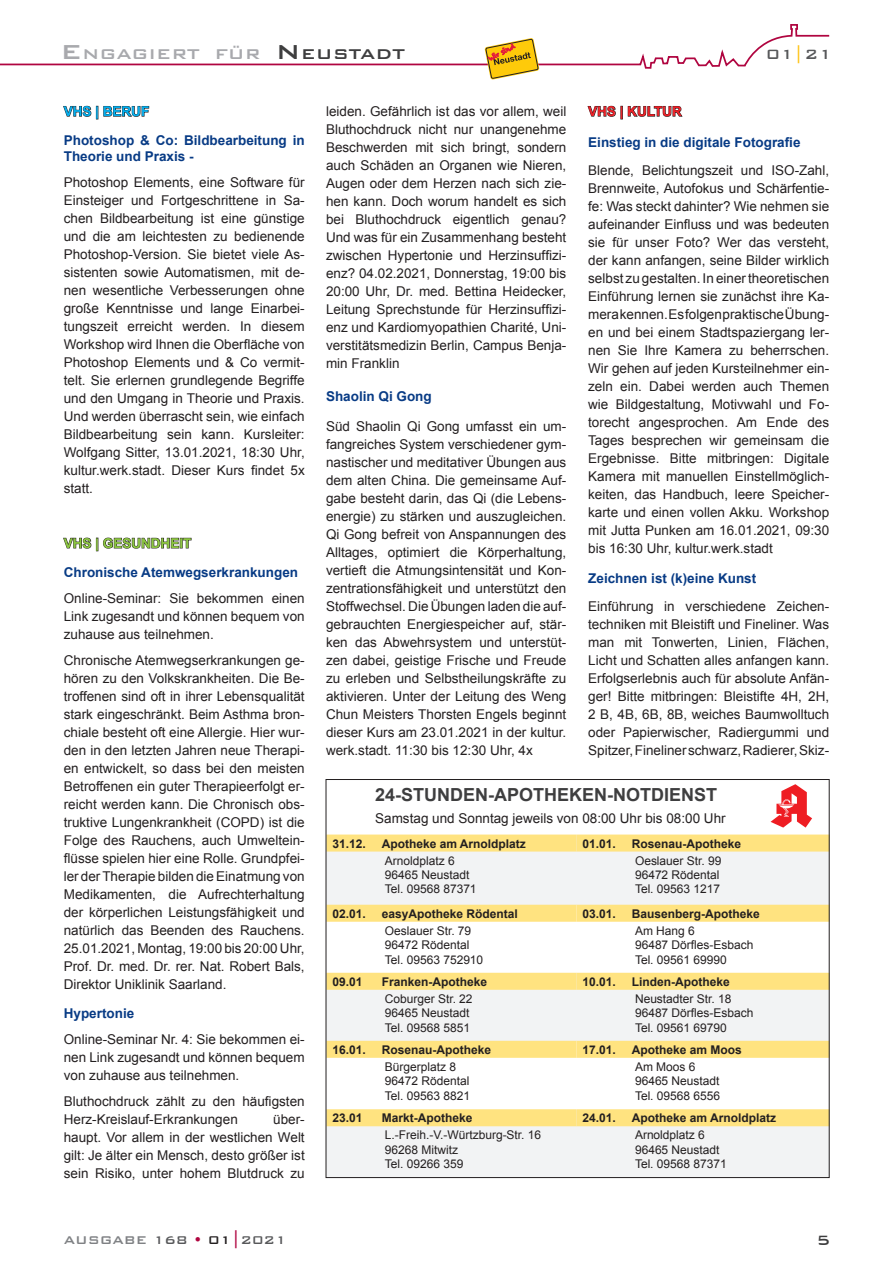
<style>
.page{position:relative;width:893px;height:1263px;background:#fff}
.page>*{position:absolute;margin:0;border:0;box-sizing:border-box;transform-origin:0 0}
.t1{font:500 18.9px "Bank Gothic BT";color:#a8a9ad;scale:1.06 1}
.t2{font:700 18px "Arial";color:#3e3e3f}
.t3{font:500 18px "Bank Gothic BT";color:#57585a}
.t4{font:500 18px "Bank Gothic BT";color:#3e3e3f}
.t5{font:500 15px "Bank Gothic BT";color:#808285}
.t6{font:13.5px/18px "Arial";color:#231f20;text-align:justify}
.t7{font:700 13.5px/16.2px "Arial";color:#083b85}
.t8{font:700 13.5px "Arial";color:#8bc63e}
.t9{font:700 13.5px "Arial";color:#ee1d23}
.t10{font:700 13.5px "Arial";color:#00aeef}
.t11{font:12px/14.4px "Arial";color:#231f20}
.t12{font:700 12px "Arial";color:#231f20}
.s1{font-size:27px}
.s2{font-size:27px;color:#3e3e3f}
.s3{color:#3e3e3f}
.s4{color:#fec210}
.s5{color:#57585a}
.s6{color:#b00540}
.s7{color:#231f20}
.s8{font-size:18px;color:#b00540}
</style>
<div class="page">
<svg style="left:0;top:24px;width:830px;height:45px"></svg>
<svg style="left:485px;top:38px;width:54px;height:42px"></svg>
<svg style="left:63px;top:106px;width:86px;height:13px"></svg>
<svg style="left:63px;top:537px;width:129px;height:14px"></svg>
<svg style="left:587px;top:106px;width:96px;height:13px"></svg>
<div style="left:326px;top:1110px;width:503px;height:67px;background:#f2f3f4"></div>
<svg style="left:328px;top:834px;width:248px;height:292px"></svg>
<svg style="left:770px;top:784px;width:42px;height:43px"></svg>
<svg style="left:576px;top:834px;width:252px;height:292px"></svg>
<h1 class="t1" style="left:61px;top:44px;width:326px"><span class="s1">E</span>NGAGIERT FÜR <span class="s2">N</span><span class="s3">EUSTADT</span></h1>
<h2 class="t3" style="left:766px;top:44px;width:68px">01<span class="s4">|</span>21</h2>
<p class="t10" style="left:64px;top:102px;width:87px">VHS | BERUF</p>
<p class="t7" style="left:64px;top:132px;width:242px">Photoshop &amp; Co: Bildbearbeitung in<br>Theorie und Praxis -</p>
<p class="t6" style="left:64px;top:174px;width:242px">Photoshop Elements, eine Software für Einsteiger und Fortgeschrittene in Sa&shy;chen Bildbearbeitung ist eine günstige und die am leichtesten zu bedienende Photoshop-Version. Sie bietet viele As&shy;sistenten sowie Automatismen, mit de&shy;nen wesentliche Verbesserungen ohne große Kenntnisse und lange Einarbei&shy;tungszeit erreicht werden. In diesem Workshop wird Ihnen die Oberfläche von Photoshop Elements und &amp; Co vermit&shy;telt. Sie erlernen grundlegende Begriffe und den Umgang in Theorie und Praxis.<br>Und werden überrascht sein, wie einfach Bildbearbeitung sein kann. Kursleiter:<br>Wolfgang Sitter, 13.01.2021, 18:30 Uhr, kultur.werk.stadt. Dieser Kurs findet 5x statt.</p>
<p class="t8" style="left:64px;top:534px;width:129px">VHS | GESUNDHEIT</p>
<p class="t7" style="left:64px;top:564px;width:236px">Chronische Atemwegserkrankungen</p>
<p class="t6" style="left:64px;top:589px;width:242px">Online-Seminar: Sie bekommen einen Link zugesandt und können bequem von zuhause aus teilnehmen.</p>
<p class="t6" style="left:64px;top:651px;width:242px">Chronische Atemwegserkrankungen ge&shy;hören zu den Volkskrankheiten. Die Be&shy;troffenen sind oft in ihrer Lebensqualität stark eingeschränkt. Beim Asthma bron&shy;chiale besteht oft eine Allergie. Hier wur&shy;den in den letzten Jahren neue Therapi&shy;en entwickelt, so dass bei den meisten Betroffenen ein guter Therapieerfolgt er&shy;reicht werden kann. Die Chronisch obs&shy;truktive Lungenkrankheit (COPD) ist die Folge des Rauchens, auch Umweltein&shy;flüsse spielen hier eine Rolle. Grundpfei&shy;ler der Therapie bilden die Einatmung von Medikamenten, die Aufrechterhaltung der körperlichen Leistungsfähigkeit und natürlich das Beenden des Rauchens.<br>25.01.2021, Montag, 19:00 bis 20:00 Uhr, Prof. Dr. med. Dr. rer. Nat. Robert Bals, Direktor Uniklinik Saarland.</p>
<p class="t7" style="left:64px;top:1005px;width:72px">Hypertonie</p>
<p class="t6" style="left:64px;top:1030px;width:242px">Online-Seminar Nr. 4: Sie bekommen ei&shy;nen Link zugesandt und können bequem von zuhause aus teilnehmen.</p>
<p class="t6" style="left:64px;top:1092px;width:242px">Bluthochdruck zählt zu den häufigsten<br>Herz-Kreislauf-Erkrankungen</p>
<p class="t6" style="left:64px;top:1110px;width:242px;text-indent:209px">über&shy;haupt. Vor allem in der westlichen Welt gilt: Je älter ein Mensch, desto größer ist sein Risiko, unter hohem Blutdruck zu</p>
<p class="t6" style="left:326px;top:102px;width:242px">leiden. Gefährlich ist das vor allem, weil Bluthochdruck nicht nur unangenehme Beschwerden mit sich bringt, sondern auch Schäden an Organen wie Nieren, Augen oder dem Herzen nach sich zie&shy;hen kann. Doch worum handelt es sich bei Bluthochdruck eigentlich genau?<br>Und was für ein Zusammenhang besteht zwischen Hypertonie und Herzinsuffizi&shy;enz? 04.02.2021, Donnerstag, 19:00 bis 20:00 Uhr, Dr. med. Bettina Heidecker, Leitung Sprechstunde für Herzinsuffizi&shy;enz und Kardiomyopathien Charité, Uni&shy;verstitätsmedizin Berlin, Campus Benja&shy;min Franklin</p>
<p class="t7" style="left:326px;top:388px;width:107px">Shaolin Qi Gong</p>
<p class="t6" style="left:326px;top:418px;width:242px">Süd Shaolin Qi Gong umfasst ein um&shy;fangreiches System verschiedener gym&shy;nastischer und meditativer Übungen aus dem alten China. Die gemeinsame Auf&shy;gabe besteht darin, das Qi (die Lebens&shy;energie) zu stärken und auszugleichen.<br>Qi Gong befreit von Anspannungen des Alltages, optimiert die Körperhaltung, vertieft die Atmungsintensität und Kon&shy;zentrationsfähigkeit und unterstützt den Stoffwechsel. Die Übungen laden die auf&shy;gebrauchten Energiespeicher auf, stär&shy;ken das Abwehrsystem und unterstüt&shy;zen dabei, geistige Frische und Freude zu erleben und Selbstheilungskräfte zu aktivieren. Unter der Leitung des Weng Chun Meisters Thorsten Engels beginnt dieser Kurs am 23.01.2021 in der kultur. werk.stadt. 11:30 bis 12:30 Uhr, 4x</p>
<p class="t9" style="left:588px;top:102px;width:95px">VHS | KULTUR</p>
<p class="t7" style="left:588px;top:134px;width:214px">Einstieg in die digitale Fotografie</p>
<p class="t6" style="left:588px;top:161px;width:242px">Blende, Belichtungszeit und ISO-Zahl, Brennweite, Autofokus und Schärfentie&shy;fe: Was steckt dahinter? Wie nehmen sie aufeinander Einfluss und was bedeuten sie für unser Foto? Wer das versteht, der kann anfangen, seine Bilder wirklich selbst zu gestalten. In einer theoretischen Einführung lernen sie zunächst ihre Ka&shy;mera kennen. Es folgen praktische Übung&shy;en und bei einem Stadtspaziergang ler&shy;nen Sie Ihre Kamera zu beherrschen.<br>Wir gehen auf jeden Kursteilnehmer ein&shy;zeln ein. Dabei werden auch Themen wie Bildgestaltung, Motivwahl und Fo&shy;torecht angesprochen. Am Ende des Tages besprechen wir gemeinsam die Ergebnisse. Bitte mitbringen: Digitale Kamera mit manuellen Einstellmöglich&shy;keiten, das Handbuch, leere Speicher&shy;karte und einen vollen Akku. Workshop mit Jutta Punken am 16.01.2021, 09:30 bis 16:30 Uhr, kultur.werk.stadt</p>
<p class="t7" style="left:588px;top:571px;width:170px">Zeichnen ist (k)eine Kunst</p>
<p class="t6" style="left:588px;top:598px;width:242px">Einführung in verschiedene Zeichen&shy;techniken mit Bleistift und Fineliner. Was man mit Tonwerten, Linien, Flächen, Licht und Schatten alles anfangen kann.<br>Erfolgserlebnis auch für absolute Anfän&shy;ger! Bitte mitbringen: Bleistifte 4H, 2H, 2 B, 4B, 6B, 8B, weiches Baumwolltuch oder Papierwischer, Radiergummi und Spitzer, Fineliner schwarz, Radierer, Skiz-</p>
<h2 class="t2" style="left:375px;top:783px;width:343px">24-STUNDEN-APOTHEKEN-NOTDIENST</h2>
<p class="t6" style="left:375px;top:810px;width:352px">Samstag und Sonntag jeweils von 08:00 Uhr bis 08:00 Uhr</p>
<p class="t12" style="left:582px;top:835px;width:35px">01.01.</p>
<p class="t12" style="left:632px;top:835px;width:111px">Rosenau-Apotheke</p>
<p class="t11" style="left:635px;top:853px;width:88px">Oeslauer Str. 99<br>96472 Rödental<br>Tel. 09563 1217</p>
<p class="t12" style="left:582px;top:905px;width:35px">03.01.</p>
<p class="t12" style="left:632px;top:905px;width:130px">Bausenberg-Apotheke</p>
<p class="t11" style="left:635px;top:923px;width:120px">Am Hang 6<br>96487 Dörfles-Esbach<br>Tel. 09561 69990</p>
<p class="t12" style="left:582px;top:973px;width:35px">10.01.</p>
<p class="t12" style="left:632px;top:973px;width:100px">Linden-Apotheke</p>
<p class="t11" style="left:635px;top:991px;width:120px">Neustadter Str. 18<br>96487 Dörfles-Esbach<br>Tel. 09561 69790</p>
<p class="t12" style="left:582px;top:1041px;width:35px">17.01.</p>
<p class="t12" style="left:632px;top:1041px;width:112px">Apotheke am Moos</p>
<p class="t11" style="left:635px;top:1059px;width:87px">Am Moos 6<br>96465 Neustadt<br>Tel. 09568 6556</p>
<p class="t12" style="left:582px;top:1110px;width:35px">24.01.</p>
<p class="t12" style="left:632px;top:1110px;width:146px">Apotheke am Arnoldplatz</p>
<p class="t11" style="left:635px;top:1128px;width:93px">Arnoldplatz 6<br>96465 Neustadt<br>Tel. 09568 87371</p>
<p class="t12" style="left:332px;top:835px;width:35px">31.12.</p>
<p class="t12" style="left:382px;top:835px;width:146px">Apotheke am Arnoldplatz</p>
<p class="t11" style="left:385px;top:853px;width:93px">Arnoldplatz 6<br>96465 Neustadt<br>Tel. 09568 87371</p>
<p class="t12" style="left:332px;top:905px;width:35px">02.01.</p>
<p class="t12" style="left:382px;top:905px;width:138px">easyApotheke Rödental</p>
<p class="t11" style="left:385px;top:923px;width:100px">Oeslauer Str. 79<br>96472 Rödental<br>Tel. 09563 752910</p>
<p class="t12" style="left:332px;top:973px;width:32px">09.01</p>
<p class="t12" style="left:382px;top:973px;width:107px">Franken-Apotheke</p>
<p class="t11" style="left:385px;top:991px;width:89px">Coburger Str. 22<br>96465 Neustadt<br>Tel. 09568 5851</p>
<p class="t12" style="left:332px;top:1041px;width:35px">16.01.</p>
<p class="t12" style="left:382px;top:1041px;width:111px">Rosenau-Apotheke</p>
<p class="t11" style="left:385px;top:1059px;width:87px">Bürgerplatz 8<br>96472 Rödental<br>Tel. 09563 8821</p>
<p class="t12" style="left:332px;top:1110px;width:32px">23.01</p>
<p class="t12" style="left:382px;top:1110px;width:92px">Markt-Apotheke</p>
<p class="t11" style="left:385px;top:1128px;width:158px">L.-Freih.-V.-Würtzburg-Str. 16<br>96268 Mitwitz<br>Tel. 09266 359</p>
<p class="t5" style="left:64px;top:1231px;width:225px">AUSGABE <span class="s5">168</span> <span class="s6">•</span> <span class="s7">01</span><span class="s8">|</span><span class="s5">2021</span></p>
<h2 class="t4" style="left:816px;top:1230px;width:15px">5</h2>
</div>
